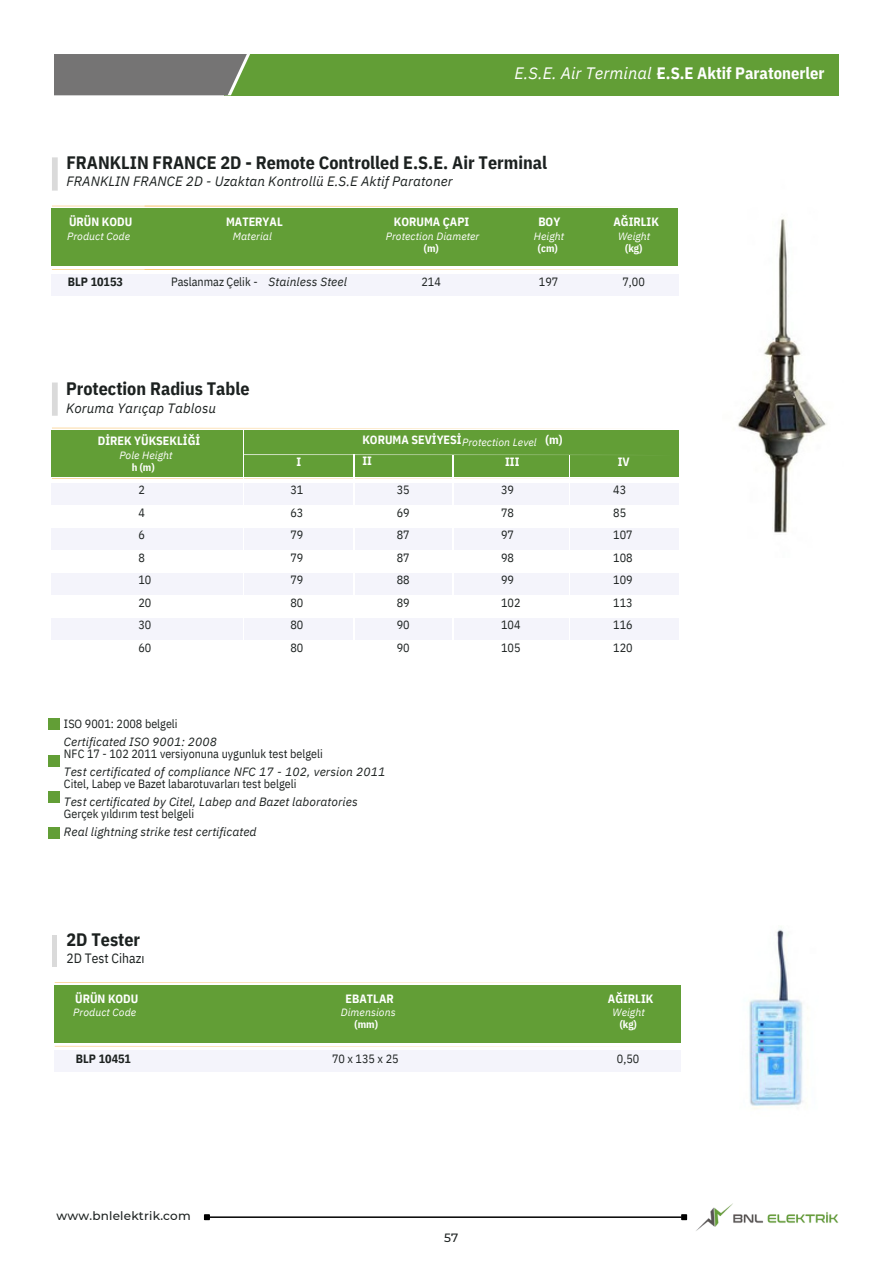
<style>
.page{position:relative;width:891px;height:1262px;background:#fff}
.page>*{position:absolute;margin:0;border:0;box-sizing:border-box;transform-origin:0 0}
.t1{font:700 18px "IBM Plex Sans Cond";color:#1c2120}
.t2{font:700 16.4px "IBM Plex Sans Cond";color:#fff}
.t3{font:italic 16.4px "IBM Plex Sans";letter-spacing:.005em;color:#fff}
.t4{font:italic 13.6px "IBM Plex Sans";letter-spacing:.005em;color:#1c2120}
.t5{font:13.6px "IBM Plex Sans Cond";color:#1c2120}
.t6{font:12px/22.4px "IBM Plex Sans Cond";color:#1c2120}
.t7{font:italic 12px "IBM Plex Sans";letter-spacing:.005em;color:#1c2120}
.t8{font:700 12px/21px "IBM Plex Sans Cond";color:#fff}
.t9{font:500 12px "Montserrat";letter-spacing:.015em;color:#1c2120}
.t10{font:700 12px "IBM Plex Sans Cond";color:#1c2120}
.t11{font:12px "IBM Plex Sans Cond";letter-spacing:.105em;color:#1c2120}
.t12{font:italic 10.4px "IBM Plex Sans";letter-spacing:.005em;color:#fff}
.t13{font:700 10.4px "IBM Plex Sans Cond";color:#fff}
</style>
<div class="page">
<div style="left:49px;top:719px;width:11px;height:11px;background:#629e36"></div>
<div style="left:49px;top:755px;width:11px;height:12px;background:#629e36"></div>
<div style="left:49px;top:791px;width:11px;height:11px;background:#629e36"></div>
<div style="left:49px;top:827px;width:11px;height:11px;background:#629e36"></div>
<hr style="left:52px;top:934px;width:4px;height:32px;background:#dadada">
<svg style="left:52px;top:157px;width:6px;height:34px"></svg>
<div style="left:55px;top:985px;width:625px;height:57px;background:#629e36"></div>
<hr style="left:55px;top:1045px;width:625px;height:1px;background:#f7a520">
<hr style="left:55px;top:982px;width:625px;height:1px;background:#f7a520">
<div style="left:55px;top:1050px;width:625px;height:21px;background:#f4f4fb"></div>
<div style="left:52px;top:209px;width:625px;height:57px;background:#629e36"></div>
<hr style="left:52px;top:269px;width:625px;height:1px;background:#f7a520">
<hr style="left:52px;top:206px;width:625px;height:1px;background:#f7a520">
<div style="left:52px;top:274px;width:626px;height:21px;background:#f4f4fb"></div>
<hr style="left:145px;top:269px;width:533px;height:1px;background:#f7a520">
<hr style="left:145px;top:206px;width:533px;height:1px;background:#f7a520">
<div style="left:52px;top:430px;width:626px;height:46px;background:#629e36"></div>
<div style="left:52px;top:483px;width:626px;height:21px;background:#f4f4fb"></div>
<div style="left:52px;top:573px;width:626px;height:21px;background:#f4f4fb"></div>
<div style="left:52px;top:528px;width:626px;height:21px;background:#f4f4fb"></div>
<div style="left:52px;top:619px;width:626px;height:20px;background:#f4f4fb"></div>
<hr style="left:52px;top:478px;width:626px;height:1px;background:#f7a520">
<hr style="left:52px;top:428px;width:626px;height:1px;background:#f7a520">
<svg style="left:244px;top:454px;width:376px;height:1px"></svg>
<hr style="left:243px;top:430px;width:1px;height:238px;background:#fff">
<hr style="left:354px;top:454px;width:1px;height:214px;background:#fff">
<hr style="left:453px;top:455px;width:1px;height:214px;background:#fff">
<hr style="left:569px;top:455px;width:1px;height:213px;background:#fff">
<svg style="left:52px;top:382px;width:6px;height:34px"></svg>
<div style="left:224px;top:54px;width:615px;height:41px;background:#629e36"></div>
<div style="left:54px;top:54px;width:196px;height:41px;background:#757474"></div>
<img style="left:738px;top:219px;width:89px;height:314px">
<img style="left:748px;top:929px;width:55px;height:180px">
<img style="left:696px;top:1203px;width:143px;height:28px">
<hr style="left:210px;top:1216px;width:471px;height:1px;background:#000">
<svg style="left:204px;top:1214px;width:6px;height:6px"></svg>
<svg style="left:681px;top:1214px;width:6px;height:6px"></svg>
<h4 class="t2" style="left:657px;top:62px;width:169px">E.S.E Aktif Paratonerler</h4>
<h3 class="t3" style="left:514px;top:62px;width:149px">E.S.E. Air Terminal -</h3>
<p class="t1" style="left:66px;top:151px;width:482px">FRANKLIN FRANCE 2D - Remote Controlled E.S.E. Air Terminal</p>
<p class="t4" style="left:66px;top:172px;width:388px">FRANKLIN FRANCE 2D - Uzaktan Kontrollü E.S.E Aktif Paratoner</p>
<h4 class="t8" style="left:69px;top:211px;width:65px">ÜRÜN KODU</h4>
<h6 class="t8" style="left:226px;top:211px;width:58px">MATERYAL</h6>
<h6 class="t8" style="left:394px;top:211px;width:77px">KORUMA ÇAPI</h6>
<p class="t8" style="left:538px;top:211px;width:23px">BOY</p>
<p class="t8" style="left:614px;top:211px;width:47px">AĞIRLIK</p>
<p class="t12" style="left:67px;top:229px;width:65px">Product Code</p>
<h3 class="t12" style="left:233px;top:229px;width:41px">Material</h3>
<p class="t12" style="left:386px;top:229px;width:95px">Protection Diameter</p>
<h6 class="t12" style="left:534px;top:229px;width:32px">Height</h6>
<h4 class="t13" style="left:424px;top:241px;width:16px">(m)</h4>
<p class="t13" style="left:538px;top:241px;width:21px">(cm)</p>
<h6 class="t12" style="left:618px;top:229px;width:34px">Weight</h6>
<h6 class="t13" style="left:625px;top:241px;width:19px">(kg)</h6>
<p class="t10" style="left:68px;top:274px;width:57px">BLP 10153</p>
<h5 class="t6" style="left:171px;top:270px;width:88px">Paslanmaz Çelik -</h5>
<h3 class="t7" style="left:268px;top:274px;width:80px">Stainless Steel</h3>
<h1 class="t6" style="left:622px;top:270px;width:24px">7,00</h1>
<h4 class="t6" style="left:421px;top:270px;width:21px">214</h4>
<p class="t6" style="left:539px;top:270px;width:21px">197</p>
<p class="t1" style="left:66px;top:376px;width:185px">Protection Radius Table</p>
<h6 class="t4" style="left:66px;top:399px;width:151px">Koruma Yarıçap Tablosu</h6>
<h6 class="t8" style="left:98px;top:430px;width:104px">DİREK YÜKSEKLİĞİ</h6>
<h1 class="t12" style="left:119px;top:448px;width:55px">Pole Height</h1>
<p class="t13" style="left:132px;top:460px;width:24px">h (m)</p>
<h4 class="t6" style="left:138px;top:478px;width:14px">2<br>4<br>6<br>8<br>10<br>20<br>30<br>60</h4>
<h4 class="t8" style="left:296px;top:451px;width:6px">I</h4>
<p class="t6" style="left:290px;top:478px;width:14px;text-align:justify">31<br>63<br>79<br>79<br>79<br>80<br>80<br>80</p>
<p class="t8" style="left:362px;top:429px;width:101px">KORUMA SEVİYESİ<br>II</p>
<p class="t12" style="left:462px;top:435px;width:76px">Protection Level</p>
<h4 class="t8" style="left:505px;top:451px;width:16px">III</h4>
<p class="t8" style="left:545px;top:429px;width:19px">(m)</p>
<h6 class="t8" style="left:618px;top:451px;width:13px">IV</h6>
<h6 class="t6" style="left:397px;top:478px;width:14px;text-align:justify">35<br>69<br>87<br>87<br>88<br>89<br>90<br>90</h6>
<h6 class="t6" style="left:501px;top:478px;width:21px">39<br>78<br>97<br>98<br>99<br>102<br>104<br>105</h6>
<h6 class="t6" style="left:613px;top:478px;width:21px">43<br>85<br>107<br>108<br>109<br>113<br>116<br>120</h6>
<h4 class="t6" style="left:64px;top:712px;width:115px">ISO 9001: 2008 belgeli</h4>
<h4 class="t6" style="left:64px;top:742px;width:260px">NFC 17 - 102 2011 versiyonuna uygunluk test belgeli</h4>
<h4 class="t6" style="left:64px;top:772px;width:234px">Citel, Labep ve Bazet labarotuvarları test belgeli</h4>
<h4 class="t6" style="left:64px;top:802px;width:132px">Gerçek yıldırım test belgeli</h4>
<h4 class="t7" style="left:64px;top:733px;width:154px">Certificated ISO 9001: 2008</h4>
<h4 class="t7" style="left:64px;top:763px;width:323px">Test certificated of compliance NFC 17 - 102, version 2011</h4>
<h4 class="t7" style="left:64px;top:793px;width:295px">Test certificated by Citel, Labep and Bazet laboratories</h4>
<h4 class="t7" style="left:64px;top:823px;width:194px">Real lightning strike test certificated</h4>
<h4 class="t1" style="left:66px;top:927px;width:75px">2D Tester</h4>
<h5 class="t5" style="left:66px;top:948px;width:80px">2D Test Cihazı</h5>
<p class="t8" style="left:75px;top:987px;width:65px">ÜRÜN KODU</p>
<h6 class="t12" style="left:73px;top:1005px;width:65px">Product Code</h6>
<h4 class="t10" style="left:76px;top:1050px;width:57px">BLP 10451</h4>
<p class="t9" style="left:57px;top:1208px;width:136px">www.bnlelektri k.com</p>
<p class="t8" style="left:346px;top:987px;width:50px">EBATLAR</p>
<h4 class="t12" style="left:341px;top:1005px;width:56px">Dimensions</h4>
<h4 class="t13" style="left:355px;top:1017px;width:25px">(mm)</h4>
<h6 class="t11" style="left:332px;top:1050px;width:68px">70x135x25</h6>
<h1 class="t9" style="left:444px;top:1229px;width:16px">57</h1>
<h4 class="t8" style="left:608px;top:987px;width:47px">AĞIRLIK</h4>
<p class="t12" style="left:613px;top:1005px;width:34px">Weight</p>
<p class="t13" style="left:620px;top:1017px;width:19px">(kg)</p>
<h6 class="t6" style="left:617px;top:1047px;width:24px">0,50</h6>
</div>
